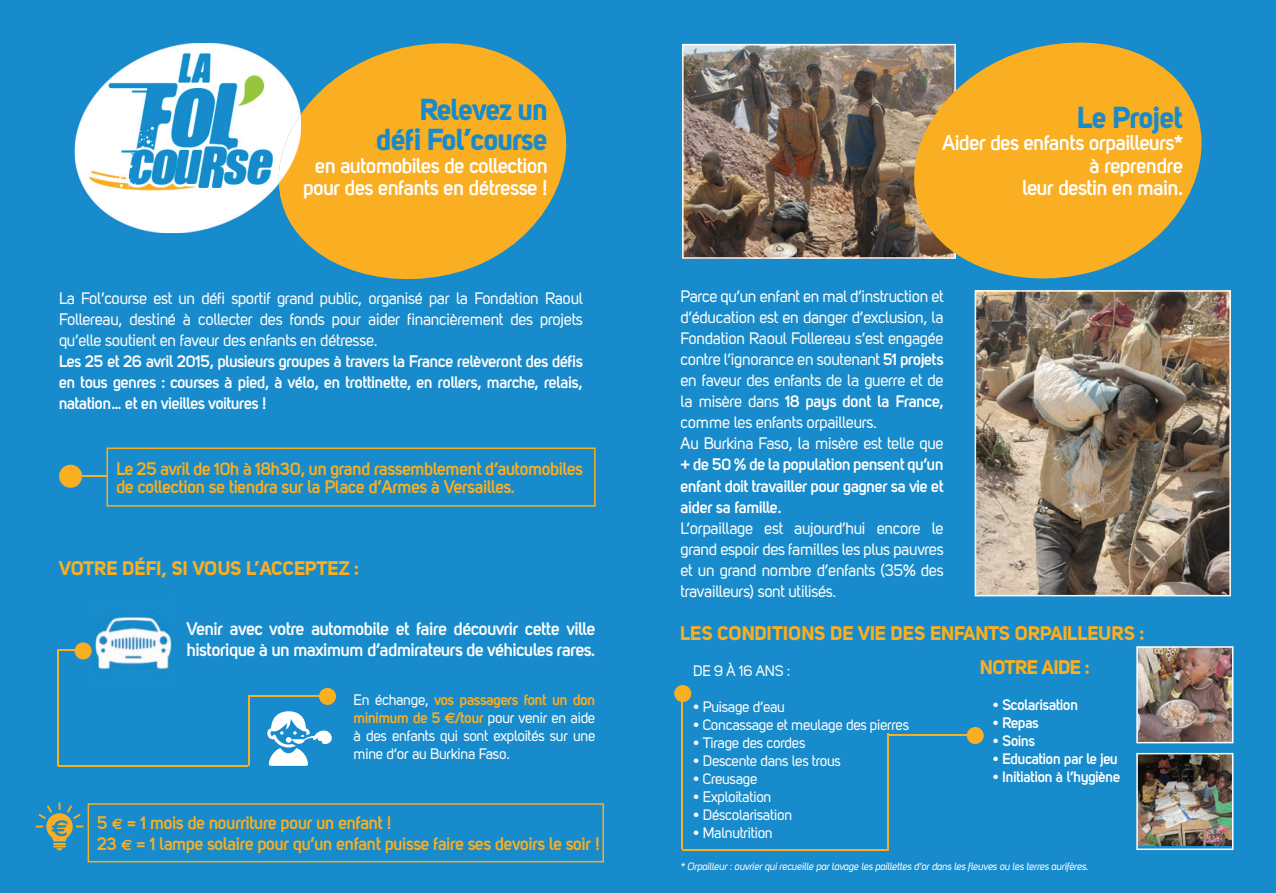
<style>
.page{position:relative;width:1276px;height:893px;background:#178bcb}
.page>*{position:absolute;margin:0;border:0;box-sizing:border-box;transform-origin:0 0}
.t1{font:30px/30px "Uni Sans Bold";letter-spacing:-.025em;color:#178bcb;text-align:right}
.t2{font:700 23.1px "Euro Sans";color:#178bcb}
.t3{font:700 21px/22.5px "Uni Sans Semi";letter-spacing:-.025em;color:#fff;text-align:center}
.t4{font:19.5px "Uni Sans Bold";letter-spacing:-.01em;color:#faae21}
.t5{font:700 18px/21px "Uni Sans Semi";letter-spacing:-.025em;color:#faae21}
.t6{font:700 18px/21px "Uni Sans Semi";letter-spacing:-.025em;color:#fff}
.t7{font:16.5px/21px "Uni Sans Regular";letter-spacing:-.025em;color:#fff;text-align:justify}
.t8{font:700 16.5px/21px "Uni Sans Semi";letter-spacing:-.025em;color:#fff;text-align:justify}
.t9{font:15px/18px "Uni Sans Regular";letter-spacing:-.025em;color:#fff}
.t10{font:700 15px "Uni Sans Semi";letter-spacing:-.025em;color:#fff}
.t11{font:700 15px/18px "Uni Sans Semi";letter-spacing:-.025em;color:#faae21}
.t12{font:10.5px "Uni Sans Regular Italic";letter-spacing:-.025em;color:#fff}
.s1{font-family:"Uni Sans Regular";font-weight:400;color:#fff}
.s2{font-family:"Euro Sans"}
.s3{font-family:"Euro Sans";font-size:15px}
.s4{font-family:"Uni Sans Semi";font-weight:700}
.s5{font-family:"Uni Sans Regular";font-weight:400}
</style>
<div class="page">
<img style="left:94px;top:611px;width:81px;height:59px">
<hr style="left:58px;top:649px;width:26px;height:2px;background:#faae21">
<hr style="left:58px;top:649px;width:1px;height:117px;background:#faae21">
<hr style="left:248px;top:696px;width:1px;height:70px;background:#faae21">
<hr style="left:58px;top:765px;width:190px;height:2px;background:#faae21">
<hr style="left:249px;top:696px;width:72px;height:1px;background:#faae21">
<div style="left:75px;top:642px;width:17px;height:17px;background:#faae21;border-radius:50%"></div>
<div style="left:319px;top:688px;width:17px;height:17px;background:#faae21;border-radius:50%"></div>
<div style="left:59px;top:465px;width:23px;height:23px;background:#faae21;border-radius:50%"></div>
<hr style="left:73px;top:475px;width:34px;height:2px;background:#faae21">
<svg style="left:267px;top:711px;width:65px;height:55px"></svg>
<svg style="left:297px;top:43px;width:270px;height:237px;fill:#faae21"></svg>
<img style="left:75px;top:43px;width:226px;height:190px">
<img style="left:274px;top:114px;width:27px;height:119px">
<svg style="left:106px;top:447px;width:489px;height:60px"></svg>
<svg style="left:35px;top:802px;width:569px;height:60px"></svg>
<img style="left:974px;top:290px;width:257px;height:306px">
<img style="left:682px;top:44px;width:219px;height:215px">
<img style="left:1136px;top:646px;width:97px;height:97px">
<img style="left:1136px;top:753px;width:97px;height:97px">
<hr style="left:681px;top:693px;width:2px;height:156px;background:#faae21">
<hr style="left:887px;top:734px;width:2px;height:115px;background:#faae21">
<hr style="left:682px;top:849px;width:207px;height:1px;background:#faae21">
<hr style="left:888px;top:734px;width:78px;height:1px;background:#faae21">
<div style="left:966px;top:727px;width:17px;height:17px;background:#faae21;border-radius:50%"></div>
<div style="left:674px;top:685px;width:17px;height:17px;background:#faae21;border-radius:50%"></div>
<svg style="left:901px;top:42px;width:313px;height:251px;fill:#faae21"></svg>
<h1 class="t1" style="left:376px;top:94px;width:173px">Relevez un défi Fol’course</h1>
<p class="t3" style="left:303px;top:154px;width:246px">en automobiles de collection pour des enfants en détresse !</p>
<p class="t7" style="left:59px;top:288px;width:525px">La Fol’course est un défi sportif grand public, organisé par la Fondation Raoul Follereau, destiné à collecter des fonds pour aider financièrement des projets qu’elle soutient en faveur des enfants en détresse.</p>
<p class="t8" style="left:59px;top:351px;width:525px">Les 25 et 26 avril 2015, plusieurs groupes à travers la France relèveront des défis en tous genres : courses à pied, à vélo, en trottinette, en rollers, marche, relais, natation… et en vieilles voitures !</p>
<p class="t5" style="left:116px;top:459px;width:468px;line-height:18px">Le 25 avril de 10h à 18h30, un grand rassemblement d’automobiles de collection se tiendra sur la Place d’Armes à Versailles.</p>
<p class="t4" style="left:60px;top:555px;width:301px">VOTRE DÉFI, SI VOUS L’ACCEPTEZ :</p>
<p class="t6" style="left:187px;top:618px;width:410px">Venir avec votre automobile et faire découvrir cette ville historique à un maximum d’admirateurs de véhicules rares.</p>
<h2 class="t2" style="left:52px;top:814px;width:19px">€</h2>
<p class="t11" style="left:353px;top:690px;width:243px"><span class="s1">En échange,</span> vos passagers font un don minimum de 5 <span class="s2">€</span>/tour <span class="s1">pour venir en aide</span></p>
<p class="t9" style="left:353px;top:726px;width:243px">à des enfants qui sont exploités sur une mine d’or au Burkina Faso.</p>
<p class="t5" style="left:97px;top:812px;width:504px">5 <span class="s3">€</span> = 1 mois de nourriture pour un enfant !<br>23 <span class="s3">€</span> = 1 lampe solaire pour qu’un enfant puisse faire ses devoirs le soir !</p>
<h1 class="t1" style="left:1077px;top:101px;width:107px">Le Projet</h1>
<p class="t3" style="left:942px;top:131px;width:243px;text-align:right">Aider des enfants orpailleurs* à reprendre<br>leur destin en main.</p>
<p class="t7" style="left:680px;top:286px;width:265px">Parce qu’un enfant en mal d’instruction et d’éducation est en danger d’exclusion, la Fondation Raoul Follereau s’est engagée contre l’ignorance en soutenant <span class="s4">51 projets </span>en faveur des enfants de la guerre et de</p>
<p class="t8" style="left:680px;top:391px;width:265px"><span class="s5">la misère dans</span> 18 pays dont la France,</p>
<p class="t7" style="left:680px;top:412px;width:265px">comme les enfants orpailleurs.<br>Au Burkina Faso, la misère est telle que</p>
<p class="t8" style="left:680px;top:454px;width:265px">+ de 50 % de la population pensent qu’un enfant doit travailler pour gagner sa vie et aider sa famille.</p>
<p class="t7" style="left:680px;top:517px;width:265px">L’orpaillage est aujourd’hui encore le grand espoir des familles les plus pauvres et un grand nombre d’enfants (35% des travailleurs) sont utilisés.</p>
<p class="t4" style="left:680px;top:621px;width:466px">LES CONDITIONS DE VIE DES ENFANTS ORPAILLEURS :</p>
<p class="t9" style="left:693px;top:661px;width:98px">DE 9 À 16 ANS :</p>
<p class="t9" style="left:693px;top:697px;width:93px">• Puisage d’eau</p>
<p class="t9" style="left:693px;top:715px;width:217px">• Concassage et meulage des pierres</p>
<p class="t9" style="left:693px;top:733px;width:114px">• Tirage des cordes</p>
<p class="t9" style="left:693px;top:751px;width:149px">• Descente dans les trous</p>
<p class="t9" style="left:693px;top:769px;width:66px">• Creusage</p>
<p class="t9" style="left:693px;top:787px;width:80px">• Exploitation</p>
<p class="t9" style="left:693px;top:805px;width:101px">• Déscolarisation</p>
<p class="t9" style="left:693px;top:823px;width:81px">• Malnutrition</p>
<p class="t4" style="left:980px;top:655px;width:111px">NOTRE AIDE :</p>
<p class="t10" style="left:993px;top:696px;width:87px">• Scolarisation</p>
<p class="t10" style="left:993px;top:714px;width:47px">• Repas</p>
<p class="t10" style="left:993px;top:732px;width:44px">• Soins</p>
<p class="t10" style="left:993px;top:750px;width:126px">• Education par le jeu</p>
<p class="t10" style="left:993px;top:768px;width:129px">• Initiation à l’hygiène</p>
<p class="t12" style="left:680px;top:860px;width:409px">* Orpailleur : ouvrier qui recueille par lavage les paillettes d’or dans les fleuves ou les terres aurifères.</p>
</div>
